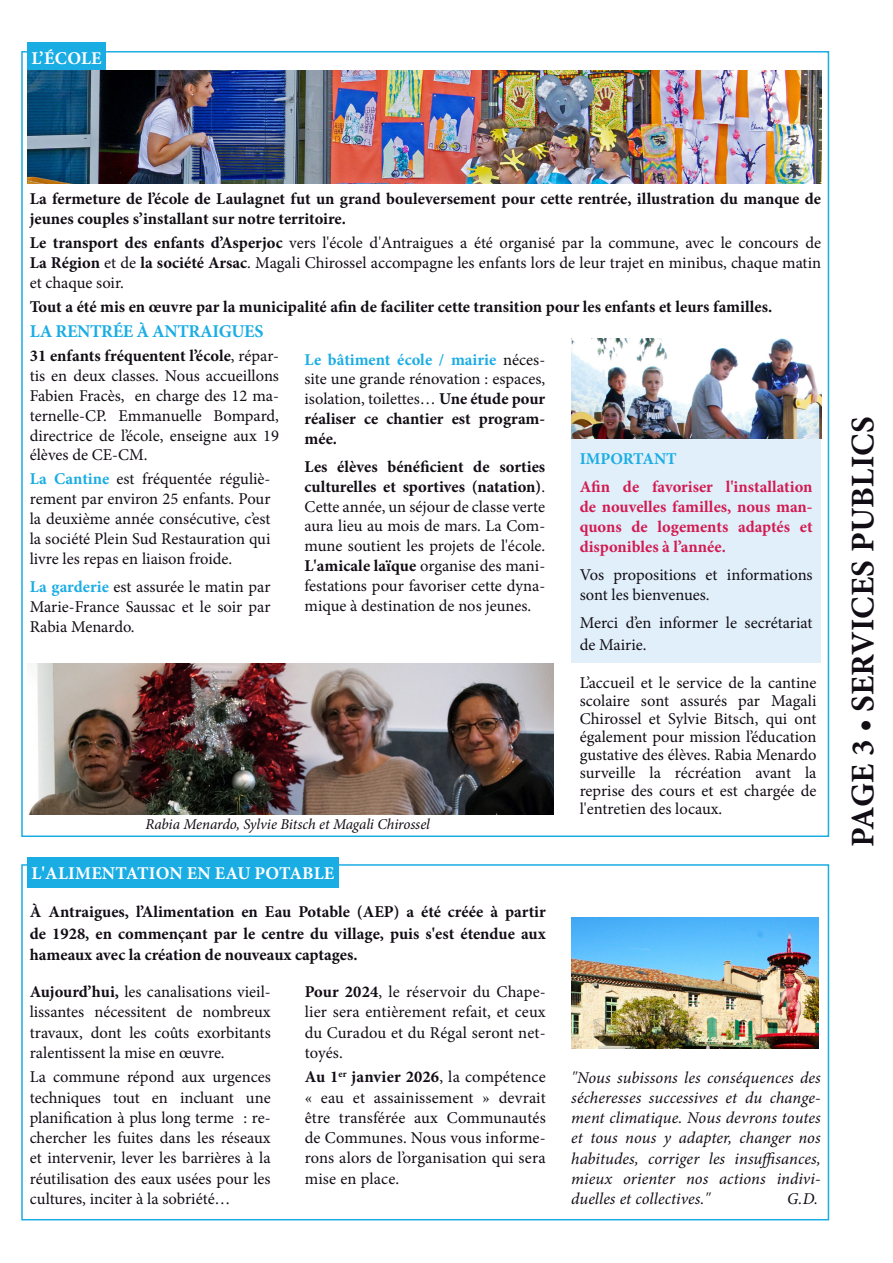
<style>
.page{position:relative;width:893px;height:1263px;background:#fff}
.page>*{position:absolute;margin:0;border:0;box-sizing:border-box;transform-origin:0 0}
.t1{font:700 33px "Minion Pro";letter-spacing:.01em;color:#120c15}
.Titre{font:700 18px "Minion Pro";letter-spacing:.01em;color:#fff}
.t2{font:700 18px "Minion Pro";letter-spacing:-.02em;color:#1aade4}
.t3{font:16.5px/19.8px "Minion Pro";color:#120c15;text-align:justify}
.t4{font:700 16.5px/21.3px "Minion Pro";color:#120c15}
.t5{font:italic 16.5px/20.2px "Minion Pro";letter-spacing:.005em;color:#120c15;text-align:justify}
.t6{font:700 16.5px/19.8px "Minion Pro";color:#d31a52;text-align:justify}
.t7{font:700 16.5px "Minion Pro";color:#1aade4}
.t8{font:italic 15px "Minion Pro";letter-spacing:-.01em;color:#120c15}
.s1{font-weight:700}
.s2{font-weight:700;color:#1aade4}
</style>
<div class="page">
<div style="left:571px;top:439px;width:250px;height:224px;background:#e0eff9"></div>
<div style="left:27px;top:43px;width:79px;height:30px;background:#1aade4"></div>
<div style="left:27px;top:857px;width:312px;height:31px;background:#1aade4"></div>
<div style="left:21px;top:864px;width:808px;height:356px;border:2px solid #1aade4"></div>
<img style="left:27px;top:71px;width:794px;height:113px">
<img style="left:29px;top:664px;width:525px;height:150px">
<img style="left:571px;top:338px;width:250px;height:101px">
<img style="left:571px;top:917px;width:248px;height:132px">
<p class="Titre" style="left:31px;top:46px;width:72px">L’ÉCOLE</p>
<p class="t4" style="left:30px;top:189px;width:793px;line-height:19.8px">La fermeture de l’école de Laulagnet fut un grand bouleversement pour cette rentrée, illustration du manque de jeunes couples s’installant sur notre territoire.</p>
<p class="t3" style="left:30px;top:233px;width:793px"><span class="s1">Le transport des enfants d’Asperjoc</span> vers l'école d'Antraigues a été organisé par la commune, avec le concours de <span class="s1">La Région</span> et de <span class="s1">la société Arsac</span>. Magali Chirossel accompagne les enfants lors de leur trajet en minibus, chaque matin et chaque soir.</p>
<p class="t4" style="left:30px;top:296px;width:744px">Tout a été mis en œuvre par la municipalité afin de faciliter cette transition pour les enfants et leurs familles.</p>
<p class="t2" style="left:30px;top:319px;width:235px">LA RENTRÉE À ANTRAIGUES</p>
<p class="t3" style="left:30px;top:346px;width:251px"><span class="s1">31 enfants fréquentent l’école</span>, répar&shy;tis en deux classes. Nous accueillons Fabien Fracès, en charge des 12 ma&shy;ternelle-CP. Emmanuelle Bompard, directrice de l’école, enseigne aux 19 élèves de CE-CM.</p>
<p class="t3" style="left:30px;top:469px;width:242px"><span class="s2">La Cantine</span> est fréquentée réguliè&shy;rement par environ 25 enfants. Pour la deuxième année consécutive, c’est la société Plein Sud Restauration qui livre les repas en liaison froide.</p>
<p class="t3" style="left:30px;top:577px;width:242px"><span class="s2">La garderie</span> est assurée le matin par Marie-France Saussac et le soir par Rabia Menardo.</p>
<p class="t3" style="left:304px;top:349px;width:242px"><span class="s2">Le bâtiment école / mairie</span> néces&shy;site une grande rénovation : espaces, isolation, toilettes… <span class="s1">Une étude pour réaliser ce chantier est program&shy;mée.</span></p>
<p class="t3" style="left:304px;top:457px;width:242px"><span class="s1">Les élèves bénéficient de sorties culturelles et sportives (natation)</span>.<br>Cette année, un séjour de classe verte aura lieu au mois de mars. La Com&shy;mune soutient les projets de l'école.<br><span class="s1">L'amicale laïque</span> organise des mani&shy;festations pour favoriser cette dyna&shy;mique à destination de nos jeunes.</p>
<p class="t8" style="left:146px;top:814px;width:286px">Rabia Menardo, Sylvie Bitsch et Magali Chirossel</p>
<p class="Titre" style="left:31px;top:860px;width:305px">L'ALIMENTATION EN EAU POTABLE</p>
<p class="t4" style="left:30px;top:901px;width:517px;text-align:justify">À Antraigues, l’Alimentation en Eau Potable (AEP) a été créée à partir de 1928, en commençant par le centre du village, puis s'est étendue aux hameaux avec la création de nouveaux captages.</p>
<p class="t7" style="left:580px;top:447px;width:99px">IMPORTANT</p>
<p class="t6" style="left:580px;top:477px;width:234px">Afin de favoriser l'installation de nouvelles familles, nous man&shy;quons de logements adaptés et disponibles à l’année.</p>
<p class="t3" style="left:580px;top:565px;width:234px">Vos propositions et informations sont les bienvenues.</p>
<p class="t3" style="left:580px;top:612px;width:234px;line-height:21.6px">Merci d’en informer le secrétariat de Mairie.</p>
<p class="t3" style="left:580px;top:673px;width:238px;line-height:18px">L’accueil et le service de la cantine scolaire sont assurés par Magali Chirossel et Sylvie Bitsch, qui ont également pour mission l’éducation gustative des élèves. Rabia Menardo surveille la récréation avant la reprise des cours et est chargée de l'entretien des locaux.</p>
<p class="t3" style="left:30px;top:982px;width:242px;line-height:20.2px"><span class="s1">Aujourd’hui,</span> les canalisations vieil&shy;lissantes nécessitent de nombreux travaux, dont les coûts exorbitants ralentissent la mise en œuvre.</p>
<p class="t3" style="left:30px;top:1067px;width:242px;line-height:20.2px">La commune répond aux urgences techniques tout en incluant une planification à plus long terme : re&shy;chercher les fuites dans les réseaux et intervenir, lever les barrières à la réutilisation des eaux usées pour les cultures, inciter à la sobriété…</p>
<p class="t3" style="left:305px;top:982px;width:242px;line-height:20.2px"><span class="s1">Pour 2024</span>, le réservoir du Chape&shy;lier sera entièrement refait, et ceux du Curadou et du Régal seront net&shy;toyés.</p>
<p class="t3" style="left:305px;top:1067px;width:242px;line-height:20.2px"><span class="s1">Au 1</span><sup>er</sup> <span class="s1">janvier 2026</span>, la compétence « eau et assainissement » devrait être transférée aux Communautés de Communes. Nous vous informe&shy;rons alors de l’organisation qui sera mise en place.</p>
<p class="t5" style="left:571px;top:1067px;width:251px">"Nous subissons les conséquences des sécheresses successives et du change&shy;ment climatique. Nous devrons toutes et tous nous y adapter, changer nos habitudes, corriger les insuffisances, mieux orienter nos actions indivi&shy;duelles et collectives."</p>
<p class="t5" style="left:787px;top:1188px;width:32px">G.D.</p>
<p class="t1" style="left:840px;top:846px;width:432px;rotate:-90deg">PAGE 3 • SERVICES PUBLICS</p>
</div>
